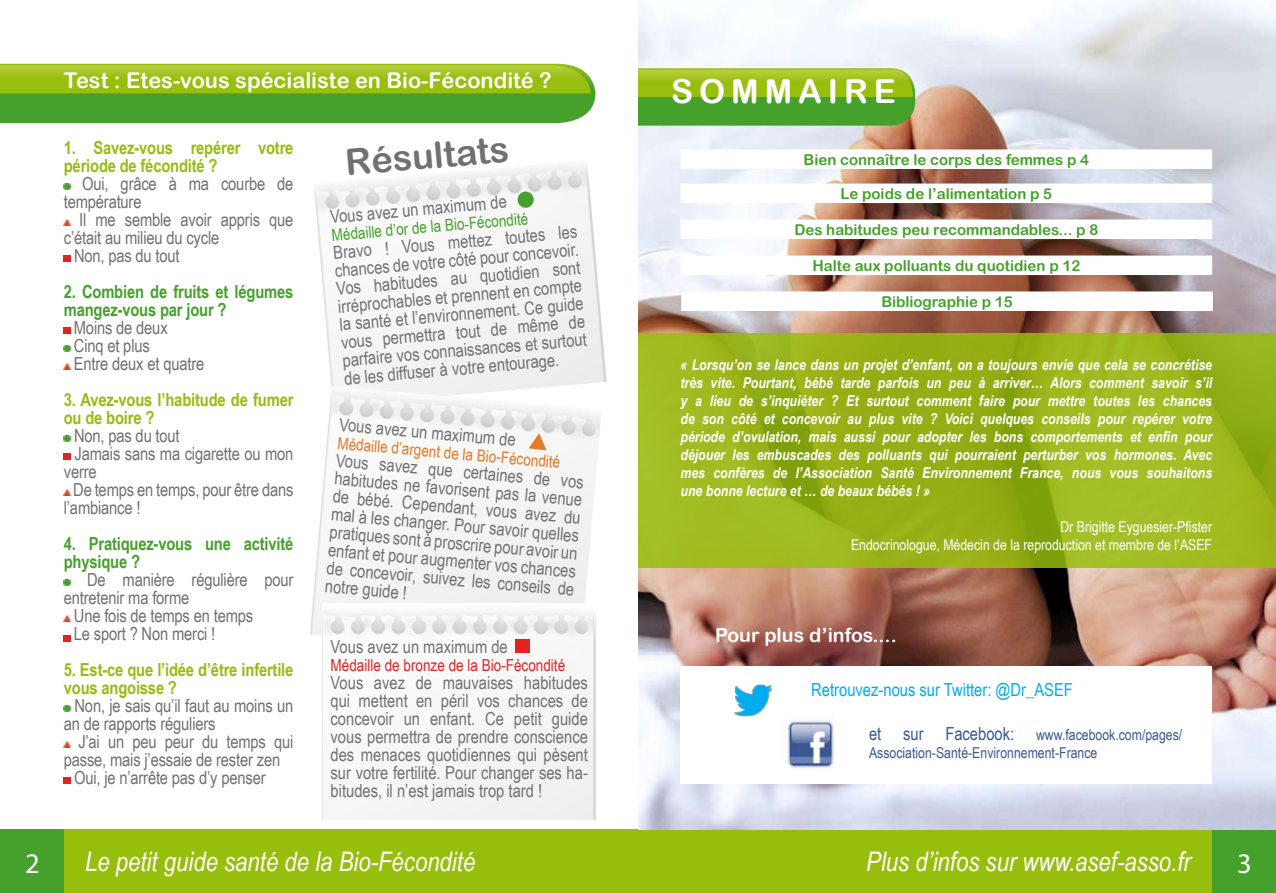
<style>
.page{position:relative;width:1276px;height:893px;background:#fff}
.page>*{position:absolute;margin:0;border:0;box-sizing:border-box;transform-origin:0 0}
.t1{font:36px "Arial Rounded MT Bold";color:#707173}
.t2{font:33px "Arial Rounded MT Bold";letter-spacing:.18em;color:#fff}
.t3{font:28.5px "Myriad Pro";color:#fff}
.t4{font:italic 27px "Arial Narrow";color:#fff}
.t5{font:21.75px "Arial Rounded MT Bold";color:#fff}
.t6{font:19.5px "Arial Rounded MT Bold";color:#fff}
.t7{font:18px/18px "Arial Narrow";letter-spacing:-.01em;color:#707173}
.t8{font:700 18px/18px "Arial Narrow";letter-spacing:-.01em;color:#96bd12}
.t9{font:700 18px/18px "Arial Narrow";letter-spacing:-.01em;color:#46a12c}
.t10{font:18px "Arial Narrow";color:#00aced}
.t11{font:16.5px "Arial Narrow";color:#e67923}
.t12{font:16.5px "Arial Narrow";color:#e52323}
.t13{font:16.5px "Arial Narrow";color:#46a12c}
.t14{font:italic 700 15px/18px "Arial Narrow";color:#fff;text-align:justify}
.t15{font:15px "Arial Rounded MT Bold";color:#45a12b}
.t16{font:15px/18px "Arial Narrow";color:#fff;text-align:right}
.t17{font:15px/18px "Arial Narrow";color:#3b5894}
.s1{font-size:18px}
</style>
<div class="page">
<div style="left:64px;top:829px;width:574px;height:64px;background:#97be0d"></div>
<div style="left:0;top:829px;width:64px;height:64px;background:#45a12b"></div>
<div style="left:638px;top:829px;width:574px;height:64px;background:#97be0d"></div>
<div style="left:1212px;top:829px;width:64px;height:64px;background:#45a12b"></div>
<img style="left:638px;top:0;width:638px;height:829px">
<div style="left:680px;top:666px;width:532px;height:118px;background:#fff"></div>
<img style="left:314px;top:165px;width:293px;height:221px">
<svg style="left:64px;top:220px;width:6px;height:6px"></svg>
<svg style="left:64px;top:328px;width:6px;height:6px"></svg>
<svg style="left:64px;top:345px;width:6px;height:7px"></svg>
<svg style="left:64px;top:364px;width:6px;height:6px"></svg>
<svg style="left:64px;top:454px;width:6px;height:6px"></svg>
<svg style="left:64px;top:616px;width:6px;height:5px"></svg>
<svg style="left:64px;top:635px;width:6px;height:6px"></svg>
<svg style="left:64px;top:705px;width:6px;height:7px"></svg>
<svg style="left:64px;top:742px;width:6px;height:6px"></svg>
<svg style="left:64px;top:183px;width:6px;height:7px"></svg>
<svg style="left:638px;top:68px;width:277px;height:58px;background:#74b226"></svg>
<svg style="left:638px;top:334px;width:638px;height:234px;background:#99b41b"></svg>
<div style="left:680px;top:184px;width:532px;height:19px;background:#fff"></div>
<div style="left:680px;top:220px;width:532px;height:19px;background:#fff"></div>
<div style="left:680px;top:256px;width:532px;height:19px;background:#fff"></div>
<div style="left:681px;top:291px;width:532px;height:20px;background:#fff"></div>
<svg style="left:0;top:64px;width:595px;height:59px;background:#73b224"></svg>
<svg style="left:64px;top:435px;width:6px;height:7px"></svg>
<svg style="left:64px;top:490px;width:6px;height:6px"></svg>
<svg style="left:64px;top:579px;width:6px;height:7px"></svg>
<svg style="left:64px;top:778px;width:6px;height:6px"></svg>
<svg style="left:64px;top:256px;width:6px;height:6px"></svg>
<img style="left:310px;top:386px;width:291px;height:272px">
<img style="left:322px;top:604px;width:273px;height:216px">
<img style="left:515px;top:640px;width:14px;height:13px">
<svg style="left:528px;top:433px;width:18px;height:17px"></svg>
<div style="left:517px;top:192px;width:17px;height:16px;background:#45a12b;border-radius:50%"></div>
<img style="left:787px;top:717px;width:47px;height:52px">
<img style="left:734px;top:684px;width:39px;height:33px">
<div style="left:680px;top:149px;width:532px;height:20px;background:#fff"></div>
<p class="t5" style="left:64px;top:68px;width:489px">Test : Etes-vous spécialiste en Bio-Fécondité ?</p>
<p class="t8" style="left:64px;top:138px;width:231px">1. Savez-vous repérer votre période de fécondité ?</p>
<p class="t7" style="left:64px;top:174px;width:231px;text-indent:18px">Oui, grâce à ma courbe de température</p>
<p class="t7" style="left:79px;top:210px;width:216px">Il me semble avoir appris que</p>
<p class="t7" style="left:64px;top:228px;width:157px">c’était au milieu du cycle</p>
<p class="t7" style="left:74px;top:246px;width:107px">Non, pas du tout</p>
<p class="t9" style="left:64px;top:282px;width:231px">2. Combien de fruits et légumes mangez-vous par jour ?</p>
<p class="t7" style="left:74px;top:318px;width:132px">Moins de deux<br>Cinq et plus<br>Entre deux et quatre</p>
<p class="t8" style="left:64px;top:390px;width:231px">3. Avez-vous l’habitude de fumer ou de boire ?</p>
<p class="t7" style="left:74px;top:426px;width:107px">Non, pas du tout</p>
<p class="t7" style="left:75px;top:444px;width:220px">Jamais sans ma cigarette ou mon</p>
<p class="t7" style="left:64px;top:462px;width:34px">verre</p>
<p class="t7" style="left:73px;top:480px;width:222px">De temps en temps, pour être dans</p>
<p class="t7" style="left:64px;top:498px;width:78px">l’ambiance !</p>
<p class="t9" style="left:64px;top:534px;width:231px">4. Pratiquez-vous une activité physique ?</p>
<p class="t7" style="left:87px;top:570px;width:208px">De manière régulière pour</p>
<p class="t7" style="left:64px;top:588px;width:127px">entretenir ma forme</p>
<p class="t7" style="left:74px;top:606px;width:181px">Une fois de temps en temps</p>
<p class="t7" style="left:74px;top:624px;width:143px">Le sport ? Non merci !</p>
<p class="t8" style="left:64px;top:660px;width:231px">5. Est-ce que l’idée d’être infertile vous angoisse ?</p>
<p class="t7" style="left:64px;top:696px;width:231px;text-indent:11px">Non, je sais qu’il faut au moins un an de rapports réguliers</p>
<p class="t7" style="left:78px;top:732px;width:217px">J’ai un peu peur du temps qui</p>
<p class="t7" style="left:64px;top:750px;width:218px">passe, mais j’essaie de rester zen</p>
<p class="t7" style="left:74px;top:768px;width:193px">Oui, je n’arrête pas d’y penser</p>
<h1 class="t1" style="left:344px;top:142px;width:165px;rotate:-5deg">Résultats</h1>
<p class="t7" style="left:329px;top:207px;width:179px;rotate:-5deg">Vous avez un maximum de</p>
<p class="t13" style="left:331px;top:223px;width:200px;rotate:-5deg">Médaille d’or de la Bio-Fécondité</p>
<p class="t7" style="left:332px;top:243px;width:246px;text-align:justify;rotate:-5deg">Bravo ! Vous mettez toutes les chances de votre côté pour concevoir.<br>Vos habitudes au quotidien sont irréprochables et prennent en compte la santé et l’environnement. Ce guide vous permettra tout de même de parfaire vos connaissances et surtout de les diffuser à votre entourage.</p>
<p class="t7" style="left:340px;top:415px;width:179px;rotate:5deg">Vous avez un maximum de</p>
<p class="t11" style="left:339px;top:431px;width:226px;rotate:5deg">Médaille d’argent de la Bio-Fécondité</p>
<p class="t7" style="left:337px;top:451px;width:250px;text-align:justify;rotate:5deg">Vous savez que certaines de vos habitudes ne favorisent pas la venue de bébé. Cependant, vous avez du mal à les changer. Pour savoir quelles pratiques sont à proscrire pour avoir un enfant et pour augmenter vos chances de concevoir, suivez les conseils de notre guide !</p>
<p class="t7" style="left:330px;top:637px;width:179px">Vous avez un maximum de</p>
<p class="t12" style="left:330px;top:653px;width:236px">Médaille de bronze de la Bio-Fécondité</p>
<p class="t7" style="left:330px;top:673px;width:259px;text-align:justify">Vous avez de mauvaises habitudes qui mettent en péril vos chances de concevoir un enfant. Ce petit guide vous permettra de prendre conscience des menaces quotidiennes qui pèsent sur votre fertilité. Pour changer ses ha&shy;bitudes, il n’est jamais trop tard !</p>
<h2 class="t2" style="left:671px;top:72px;width:226px">SOMMAIRE</h2>
<p class="t15" style="left:803px;top:151px;width:287px">Bien connaître le corps des femmes p 4</p>
<p class="t15" style="left:840px;top:185px;width:213px">Le poids de l’alimentation p 5</p>
<p class="t15" style="left:794px;top:221px;width:305px">Des habitudes peu recommandables... p 8</p>
<p class="t15" style="left:812px;top:257px;width:269px">Halte aux polluants du quotidien p 12</p>
<p class="t15" style="left:881px;top:293px;width:133px">Bibliographie p 15</p>
<p class="t14" style="left:680px;top:355px;width:533px">« Lorsqu’on se lance dans un projet d’enfant, on a toujours envie que cela se concrétise très vite. Pourtant, bébé tarde parfois un peu à arriver… Alors comment savoir s’il y a lieu de s’inquiéter ? Et surtout comment faire pour mettre toutes les chances de son côté et concevoir au plus vite ? Voici quelques conseils pour repérer votre période d’ovulation, mais aussi pour adopter les bons comportements et enfin pour déjouer les embuscades des polluants qui pourraient perturber vos hormones. Avec mes confères de l’Association Santé Environnement France, nous vous souhaitons une bonne lecture et … de beaux bébés ! »</p>
<p class="t16" style="left:851px;top:517px;width:363px">Dr Brigitte Eyguesier-Pfister<br>Endocrinologue, Médecin de la reproduction et membre de l’ASEF</p>
<p class="t6" style="left:715px;top:624px;width:183px">Pour plus d’infos....</p>
<p class="t10" style="left:811px;top:676px;width:263px">Retrouvez-nous sur Twitter: @Dr_ASEF</p>
<p class="t17" style="left:869px;top:725px;width:315px"><span class="s1">et sur Facebook:</span> www.facebook.com/pages/<br>Association-Santé-Environnement-France</p>
<h3 class="t3" style="left:25px;top:845px;width:16px">2</h3>
<h3 class="t4" style="left:85px;top:843px;width:392px">Le petit guide santé de la Bio-Fécondité</h3>
<h3 class="t4" style="left:866px;top:843px;width:326px">Plus d’infos sur www.asef-asso.fr</h3>
<h3 class="t3" style="left:1237px;top:845px;width:16px">3</h3>
</div>
